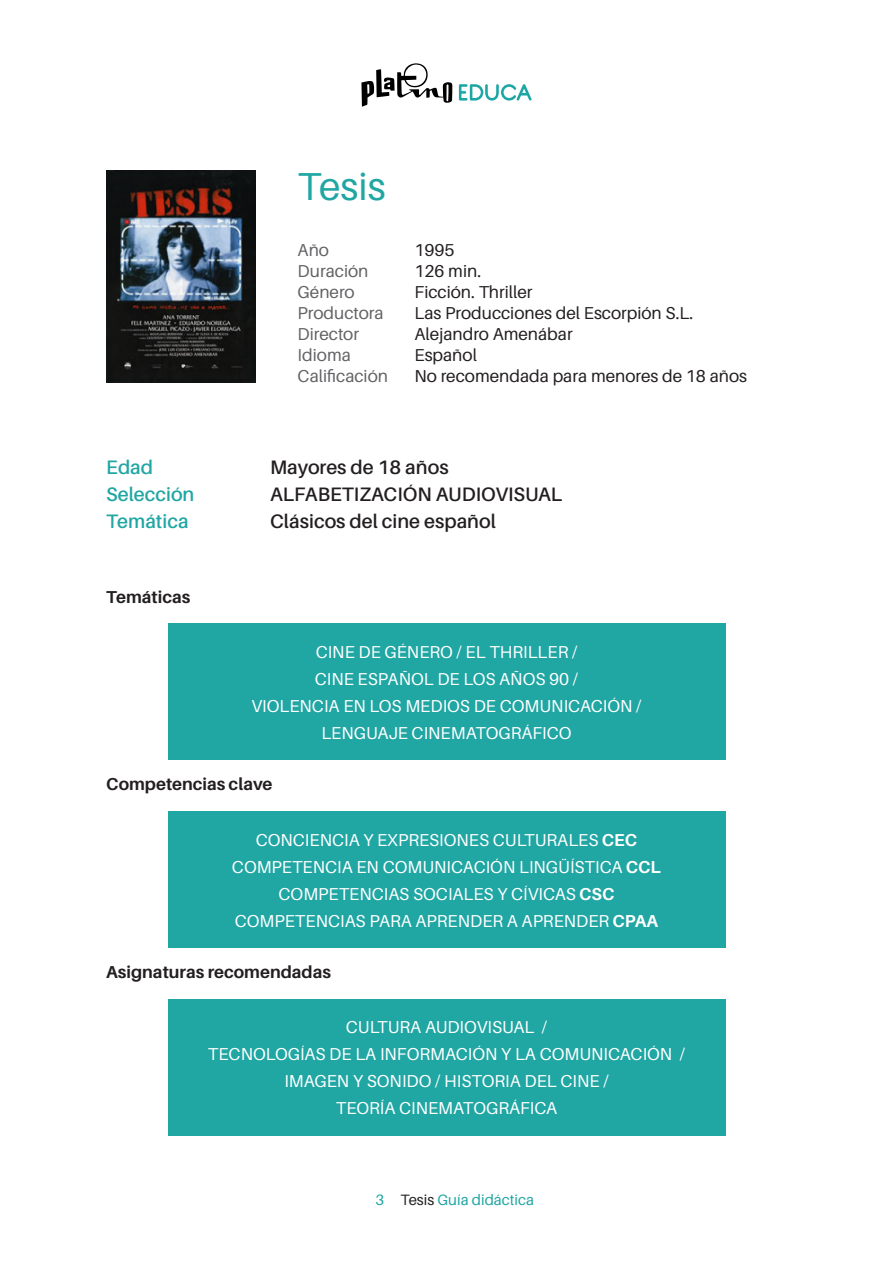
<style>
.page{position:relative;width:893px;height:1263px;background:#fff}
.page>*{position:absolute;margin:0;border:0;box-sizing:border-box;transform-origin:0 0}
.t1{font:39px "Aileron";color:#20a6a3}
.t2{font:600 19.5px/27px "Aileron";color:#231f20}
.t3{font:600 19.5px/27px "Aileron";color:#20a6a3}
.t4{font:17.25px/27px "Aileron";color:#fff;text-align:center}
.t5{font:17.25px/21px "Aileron";color:#231f20}
.t6{font:17.25px/21px "Aileron";color:#636366}
.t7{font:700 17.25px "Aileron";color:#231f20}
.t8{font:15px "Aileron";color:#20a6a3}
.s1{font-weight:700}
.s2{color:#231f20}
</style>
<div class="page">
<svg style="left:361px;top:63px;width:91px;height:44px"></svg>
<svg style="left:459px;top:84px;width:72px;height:17px"></svg>
<img style="left:106px;top:170px;width:149px;height:212px">
<div style="left:168px;top:623px;width:557px;height:137px;background:#20a6a3"></div>
<div style="left:168px;top:811px;width:557px;height:137px;background:#20a6a3"></div>
<div style="left:168px;top:998px;width:557px;height:137px;background:#20a6a3"></div>
<h1 class="t1" style="left:298px;top:165px;width:89px">Tesis</h1>
<p class="t6" style="left:298px;top:240px;width:92px">Año<br>Duración<br>Género<br>Productora<br>Director<br>Idioma<br>Calificación</p>
<p class="t5" style="left:415px;top:240px;width:334px">1995<br>126 min.<br>Ficción. Thriller<br>Las Producciones del Escorpión S.L.<br>Alejandro Amenábar<br>Español<br>No recomendada para menores de 18 años</p>
<p class="t3" style="left:106px;top:454px;width:90px">Edad<br>Selección<br>Temática</p>
<p class="t2" style="left:270px;top:454px;width:294px">Mayores de 18 años<br>ALFABETIZACIÓN AUDIOVISUAL<br>Clásicos del cine español</p>
<p class="t7" style="left:106px;top:587px;width:85px">Temáticas</p>
<p class="t4" style="left:252px;top:639px;width:391px">CINE DE GÉNERO / EL THRILLER /<br>CINE ESPAÑOL DE LOS AÑOS 90 /<br>VIOLENCIA EN LOS MEDIOS DE COMUNICACIÓN /<br>LENGUAJE CINEMATOGRÁFICO</p>
<p class="t7" style="left:106px;top:774px;width:168px">Competencias clave</p>
<p class="t4" style="left:232px;top:826px;width:431px">CONCIENCIA Y EXPRESIONES CULTURALES <span class="s1">CEC </span>COMPETENCIA EN COMUNICACIÓN LINGÜÍSTICA <span class="s1">CCL </span>COMPETENCIAS SOCIALES Y CÍVICAS <span class="s1">CSC </span>COMPETENCIAS PARA APRENDER A APRENDER <span class="s1">CPAA</span></p>
<p class="t7" style="left:106px;top:962px;width:226px">Asignaturas recomendadas</p>
<p class="t4" style="left:208px;top:1014px;width:478px">CULTURA AUDIOVISUAL /<br>TECNOLOGÍAS DE LA INFORMACIÓN Y LA COMUNICACIÓN / IMAGEN Y SONIDO / HISTORIA DEL CINE /<br>TEORÍA CINEMATOGRÁFICA</p>
<p class="t8" style="left:375px;top:1191px;width:160px">3 <span class="s2">Tesis</span> Guía didáctica</p>
</div>
